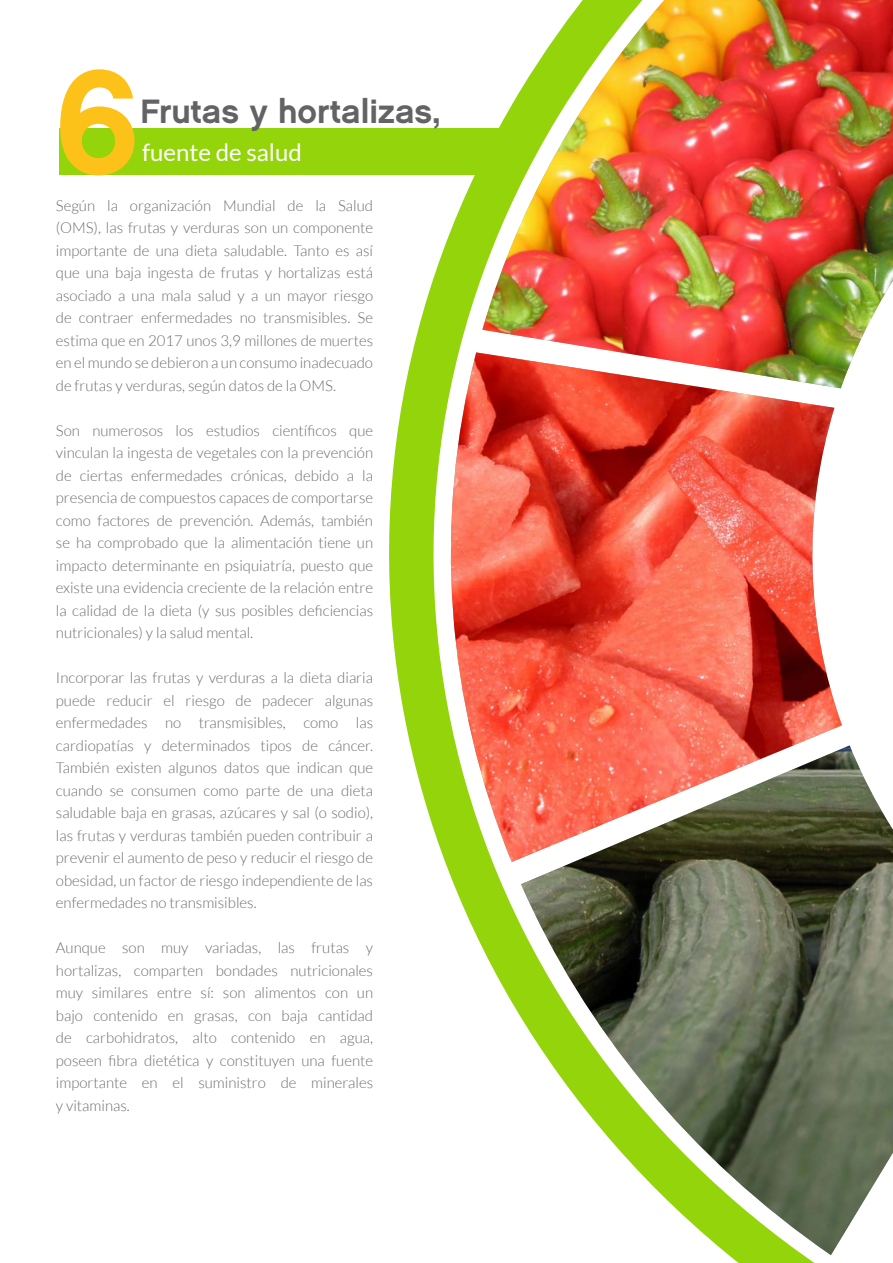
<style>
.page{position:relative;width:893px;height:1263px;background:#fff}
.page>*{position:absolute;margin:0;border:0;box-sizing:border-box;transform-origin:0 0}
.Body_Text_Style{font:148.5px "Chalet New York Nineteen Sixty";color:#fdc21a}
.Body_Text_Style-2{font:33.75px "Chalet New York Nineteen Sixty";color:#636366}
.List_Paragraph{font:24px "Lato";color:#fff}
.Body_Text_Style-3{font:300 15px/22.5px "Lato";color:#6c6d70;text-align:justify}
</style>
<div class="page">
<img style="left:822px;top:0;width:71px;height:385px">
<img style="left:822px;top:745px;width:71px;height:510px">
<div style="left:60px;top:128px;width:463px;height:47px;background:#93d50a"></div>
<img style="left:822px;top:352px;width:20px;height:510px">
<img style="left:389px;top:0;width:433px;height:1263px">
<p class="Body_Text_Style" style="left:55px;top:32px;width:85px">6</p>
<p class="Body_Text_Style-2" style="left:140px;top:90px;width:301px">Frutas y hortalizas,</p>
<p class="List_Paragraph" style="left:142px;top:139px;width:161px">fuente de salud</p>
<p class="Body_Text_Style-3" style="left:56px;top:194px;width:319px">Según la organización Mundial de la Salud (OMS), las frutas y verduras son un componente importante de una dieta saludable. Tanto es así que una baja ingesta de frutas y hortalizas está asociado a una mala salud y a un mayor riesgo de contraer enfermedades no transmisibles. Se estima que en 2017 unos 3,9 millones de muertes en el mundo se debieron a un consumo inadecuado de frutas y verduras, según datos de la OMS.</p>
<p class="Body_Text_Style-3" style="left:56px;top:419px;width:319px">Son numerosos los estudios científicos que vinculan la ingesta de vegetales con la prevención de ciertas enfermedades crónicas, debido a la presencia de compuestos capaces de comportarse como factores de prevención. Además, también se ha comprobado que la alimentación tiene un impacto determinante en psiquiatría, puesto que existe una evidencia creciente de la relación entre la calidad de la dieta (y sus posibles deficiencias nutricionales) y la salud mental.</p>
<p class="Body_Text_Style-3" style="left:56px;top:667px;width:319px">Incorporar las frutas y verduras a la dieta diaria puede reducir el riesgo de padecer algunas enfermedades no transmisibles, como las cardiopatías y determinados tipos de cáncer.<br>También existen algunos datos que indican que cuando se consumen como parte de una dieta saludable baja en grasas, azúcares y sal (o sodio), las frutas y verduras también pueden contribuir a prevenir el aumento de peso y reducir el riesgo de obesidad, un factor de riesgo independiente de las enfermedades no transmisibles.</p>
<p class="Body_Text_Style-3" style="left:56px;top:937px;width:319px">Aunque son muy variadas, las frutas y hortalizas, comparten bondades nutricionales muy similares entre sí: son alimentos con un bajo contenido en grasas, con baja cantidad de carbohidratos, alto contenido en agua, poseen fibra dietética y constituyen una fuente importante en el suministro de minerales y vitaminas.</p>
</div>
